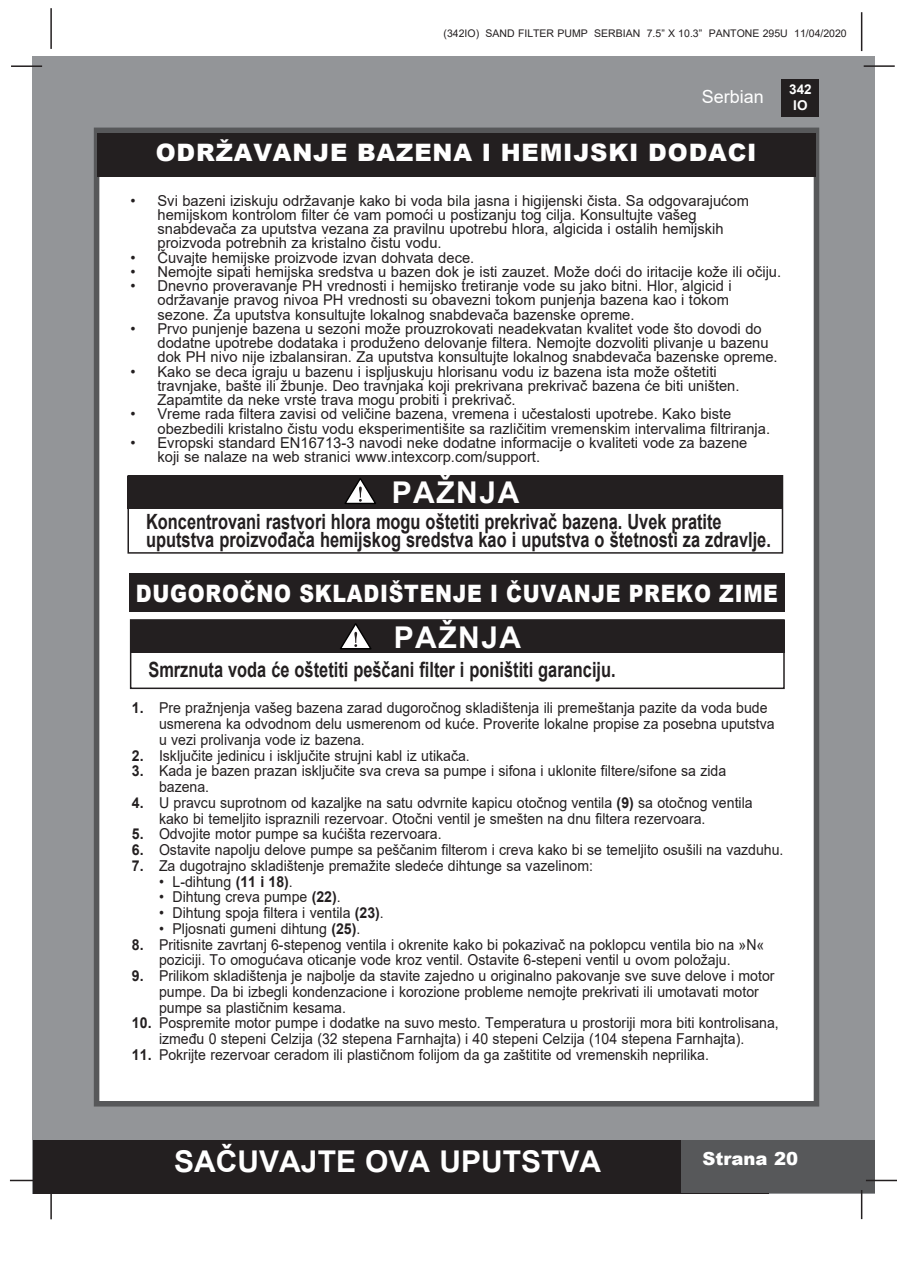
<style>
.page{position:relative;width:897px;height:1264px;background:#fff}
.page>*{position:absolute;margin:0;border:0;box-sizing:border-box;transform-origin:0 0}
.t1{font:700 30px "Arial";color:#fff}
.t2{font:900 24px "Arial";letter-spacing:.035em;color:#fff;scale:.85 1}
.t3{font:900 24px "Arial";letter-spacing:.035em;color:#fff}
.t4{font:700 21px "Arial";color:#231f20;scale:.78 1}
.t5{font:900 18px "Arial";color:#fff}
.t6{font:18px "Arial";color:#fff}
.headline{font:15px/15.8px "Arial";color:#231f20;scale:.94 1}
.headline-2{font:15px/14.2px "Arial";color:#231f20}
.t7{font:700 13.5px/16.2px "Arial";color:#fff;text-align:center}
.t8{font:10.5px "Arial";color:#231f20}
.s1{font-weight:700}
</style>
<div class="page">
<div style="left:33px;top:56px;width:842px;height:1137px;background:#939598"></div>
<hr style="left:50px;top:8px;width:2px;height:41px;background:#231f20">
<hr style="left:860px;top:12px;width:2px;height:39px;background:#231f20">
<div style="left:781px;top:79px;width:38px;height:38px;background:#231f20"></div>
<div style="left:33px;top:1140px;width:735px;height:53px;background:#231f20"></div>
<div style="left:681px;top:1140px;width:194px;height:53px;background:#57585a"></div>
<hr style="left:11px;top:65px;width:31px;height:2px;background:#231f20">
<hr style="left:863px;top:65px;width:31px;height:2px;background:#231f20">
<hr style="left:865px;top:1179px;width:31px;height:2px;background:#231f20">
<hr style="left:860px;top:1190px;width:2px;height:29px;background:#231f20">
<hr style="left:50px;top:1188px;width:2px;height:31px;background:#231f20">
<hr style="left:10px;top:1179px;width:31px;height:2px;background:#231f20">
<div style="left:94px;top:128px;width:725px;height:978px;background:#fff;border:6px solid #57585a"></div>
<div style="left:97px;top:133px;width:718px;height:43px;background:#231f20"></div>
<div style="left:129px;top:573px;width:655px;height:38px;background:#231f20"></div>
<div style="left:127px;top:475px;width:656px;height:78px;border:2px solid #231f20"></div>
<div style="left:127px;top:476px;width:656px;height:32px;background:#231f20"></div>
<svg style="left:344px;top:478px;width:32px;height:26px"></svg>
<div style="left:130px;top:619px;width:654px;height:70px;border:2px solid #231f20"></div>
<div style="left:130px;top:620px;width:654px;height:32px;background:#231f20"></div>
<svg style="left:340px;top:623px;width:31px;height:26px"></svg>
<p class="t8" style="left:443px;top:26px;width:404px">(342IO) SAND FILTER PUMP SERBIAN 7.5” X 10.3” PANTONE 295U 11/04/2020</p>
<p class="t6" style="left:701px;top:84px;width:64px">Serbian</p>
<p class="t3" style="left:156px;top:135px;width:602px">ODRŽAVANJE BAZENA I HEMIJSKI DODACI</p>
<p class="t7" style="left:789px;top:81px;width:24px">342<br>IO</p>
<p class="headline-2" style="left:157px;top:193px;width:593px;text-indent:-27px">• Svi bazeni iziskuju održavanje kako bi voda bila jasna i higijenski čista. Sa odgovarajućom hemijskom kontrolom filter će vam pomoći u postizanju tog cilja. Konsultujte vašeg snabdevača za uputstva vezana za pravilnu upotrebu hlora, algicida i ostalih hemijskih</p>
<p class="headline-2" style="left:157px;top:236px;width:285px">proizvoda potrebnih za kristalno čistu vodu.</p>
<p class="headline-2" style="left:130px;top:250px;width:345px">• Čuvajte hemijske proizvode izvan dohvata dece.</p>
<p class="headline-2" style="left:130px;top:264px;width:652px">• Nemojte sipati hemijska sredstva u bazen dok je isti zauzet. Može doći do iritacije kože ili očiju.</p>
<p class="headline-2" style="left:157px;top:278px;width:575px;text-indent:-27px">• Dnevno proveravanje PH vrednosti i hemijsko tretiranje vode su jako bitni. Hlor, algicid i održavanje pravog nivoa PH vrednosti su obavezni tokom punjenja bazena kao i tokom sezone. Za uputstva konsultujte lokalnog snabdevača bazenske opreme.</p>
<p class="headline-2" style="left:157px;top:321px;width:612px;text-indent:-27px">• Prvo punjenje bazena u sezoni može prouzrokovati neadekvatan kvalitet vode što dovodi do dodatne upotrebe dodataka i produženo delovanje filtera. Nemojte dozvoliti plivanje u bazenu</p>
<p class="headline-2" style="left:157px;top:350px;width:621px">dok PH nivo nije izbalansiran. Za uputstva konsultujte lokalnog snabdevača bazenske opreme.</p>
<p class="headline-2" style="left:130px;top:364px;width:587px">• Kako se deca igraju u bazenu i ispljuskuju hlorisanu vodu iz bazena ista može oštetiti</p>
<p class="headline-2" style="left:157px;top:378px;width:583px">travnjake, bašte ili žbunje. Deo travnjaka koji prekrivana prekrivač bazena će biti uništen.<br>Zapamtite da neke vrste trava mogu probiti i prekrivač.</p>
<p class="headline-2" style="left:157px;top:407px;width:614px;text-indent:-27px">• Vreme rada filtera zavisi od veličine bazena, vremena i učestalosti upotrebe. Kako biste obezbedili kristalno čistu vodu eksperimentišite sa različitim vremenskim intervalima filtriranja.</p>
<p class="headline-2" style="left:157px;top:435px;width:591px;text-indent:-27px">• Evropski standard EN16713-3 navodi neke dodatne informacije o kvaliteti vode za bazene koji se nalaze na web stranici www.intexcorp.com/support.</p>
<p class="t1" style="left:392px;top:472px;width:129px">PAŽNJA</p>
<p class="t4" style="left:146px;top:506px;width:739px">Koncentrovani rastvori hlora mogu oštetiti prekrivač bazena. Uvek pratite</p>
<p class="t4" style="left:146px;top:524px;width:802px">uputstva proizvođača hemijskog sredstva kao i uputstva o štetnosti za zdravlje.</p>
<p class="t2" style="left:136px;top:576px;width:757px">DUGOROČNO SKLADIŠTENJE I ČUVANJE PREKO ZIME</p>
<p class="t1" style="left:393px;top:616px;width:129px">PAŽNJA</p>
<p class="t4" style="left:148px;top:655px;width:600px">Smrznuta voda će oštetiti peščani filter i poništiti garanciju.</p>
<p class="headline" style="left:132px;top:700px;width:677px"><span class="s1">1.</span> Pre pražnjenja vašeg bazena zarad dugoročnog skladištenja ili premeštanja pazite da voda bude</p>
<p class="headline" style="left:159px;top:716px;width:656px">usmerena ka odvodnom delu usmerenom od kuće. Proverite lokalne propise za posebna uputstva</p>
<p class="headline" style="left:159px;top:731px;width:220px">u vezi prolivanja vode iz bazena.</p>
<p class="headline" style="left:132px;top:747px;width:361px"><span class="s1">2.</span> Isključite jedinicu i isključite strujni kabl iz utikača.</p>
<p class="headline" style="left:159px;top:763px;width:605px;text-indent:-27px"><span class="s1">3.</span> Kada je bazen prazan isključite sva creva sa pumpe i sifona i uklonite filtere/sifone sa zida bazena.</p>
<p class="headline" style="left:132px;top:794px;width:661px"><span class="s1">4.</span> U pravcu suprotnom od kazaljke na satu odvrnite kapicu otočnog ventila <span class="s1">(9)</span> sa otočnog ventila</p>
<p class="headline" style="left:159px;top:810px;width:583px">kako bi temeljito ispraznili rezervoar. Otočni ventil je smešten na dnu filtera rezervoara.</p>
<p class="headline" style="left:132px;top:826px;width:331px"><span class="s1">5.</span> Odvojite motor pumpe sa kućišta rezervoara.</p>
<p class="headline" style="left:132px;top:842px;width:694px"><span class="s1">6.</span> Ostavite napolju delove pumpe sa peščanim filterom i creva kako bi se temeljito osušili na vazduhu.</p>
<p class="headline" style="left:132px;top:857px;width:492px"><span class="s1">7.</span> Za dugotrajno skladištenje premažite sledeće dihtunge sa vazelinom:</p>
<p class="headline" style="left:159px;top:873px;width:144px">• L-dihtung <span class="s1">(11 i 18)</span>.</p>
<p class="headline" style="left:159px;top:889px;width:195px">• Dihtung creva pumpe <span class="s1">(22)</span>.</p>
<p class="headline" style="left:159px;top:905px;width:241px">• Dihtung spoja filtera i ventila <span class="s1">(23)</span>.</p>
<p class="headline" style="left:159px;top:920px;width:216px">• Pljosnati gumeni dihtung <span class="s1">(25)</span>.</p>
<p class="headline" style="left:132px;top:936px;width:674px"><span class="s1">8.</span> Pritisnite zavrtanj 6-stepenog ventila i okrenite kako bi pokazivač na poklopcu ventila bio na »N«</p>
<p class="headline" style="left:159px;top:952px;width:609px">poziciji. To omogućava oticanje vode kroz ventil. Ostavite 6-stepeni ventil u ovom položaju.</p>
<p class="headline" style="left:132px;top:968px;width:685px"><span class="s1">9.</span> Prilikom skladištenja je najbolje da stavite zajedno u originalno pakovanje sve suve delove i motor</p>
<p class="headline" style="left:159px;top:983px;width:639px">pumpe. Da bi izbegli kondenzacione i korozione probleme nemojte prekrivati ili umotavati motor</p>
<p class="headline" style="left:159px;top:999px;width:200px">pumpe sa plastičnim kesama.</p>
<p class="headline" style="left:132px;top:1015px;width:689px"><span class="s1">10.</span> Pospremite motor pumpe i dodatke na suvo mesto. Temperatura u prostoriji mora biti kontrolisana,</p>
<p class="headline" style="left:159px;top:1031px;width:624px">između 0 stepeni Celzija (32 stepena Farnhajta) i 40 stepeni Celzija (104 stepena Farnhajta).</p>
<p class="headline" style="left:132px;top:1046px;width:615px"><span class="s1">11.</span> Pokrijte rezervoar ceradom ili plastičnom folijom da ga zaštitite od vremenskih neprilika.</p>
<h1 class="t1" style="left:174px;top:1140px;width:428px">SAČUVAJTE OVA UPUTSTVA</h1>
<p class="t5" style="left:702px;top:1145px;width:97px">Strana 20</p>
</div>
